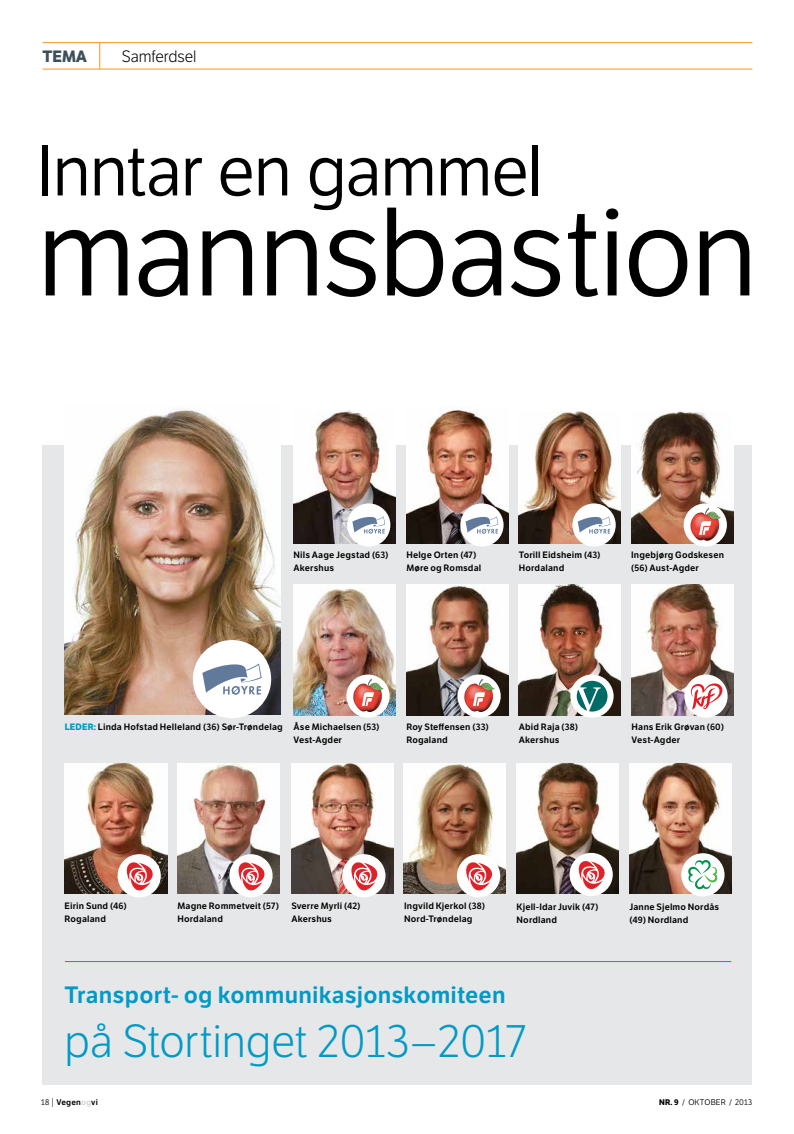
<style>
.page{position:relative;width:794px;height:1134px;background:#fff}
.page>*{position:absolute;margin:0;border:0;box-sizing:border-box;transform-origin:0 0}
.t1{font:122px "LFT Etica";letter-spacing:-.02em;color:#000}
.t2{font:70px "LFT Etica";letter-spacing:-.02em;color:#000}
.t3{font:300 45px "LFT Etica";letter-spacing:-.01em;color:#009ac6}
.t4{font:600 23px "LFT Etica";letter-spacing:.01em;color:#009ac6}
.t5{font:300 16px "LFT Etica";color:#000}
.t6{font:700 16px "LFT Etica";color:#3d505a}
.t7{font:600 9px/13px "LFT Etica";letter-spacing:.015em;color:#000}
.t8{font:8px "LFT Etica";letter-spacing:.025em;color:#000}
.t9{font:600 8px "LFT Etica";letter-spacing:.02em;color:#000}
.s1{font-weight:700;color:#009ac6}
.s2{font-weight:400}
.s3{font-weight:400;font-size:9.6px}
.s4{color:#d1d3d4}
.s5{font-weight:700}
</style>
<div class="page">
<hr style="left:43px;top:69px;width:709px;height:1px;background:#f7941e">
<hr style="left:43px;top:42px;width:709px;height:1px;background:#f7941e">
<svg style="left:99px;top:43px;width:1px;height:26px"></svg>
<div style="left:43px;top:445px;width:709px;height:639px;background:#e6e7e8"></div>
<hr style="left:65px;top:961px;width:666px;height:1px;background:#009ac6">
<img style="left:65px;top:408px;width:216px;height:306px">
<img style="left:294px;top:410px;width:102px;height:134px">
<img style="left:65px;top:763px;width:102px;height:131px">
<img style="left:294px;top:585px;width:102px;height:130px">
<img style="left:517px;top:763px;width:102px;height:131px">
<img style="left:406px;top:409px;width:102px;height:135px">
<img style="left:177px;top:763px;width:103px;height:131px">
<img style="left:406px;top:585px;width:102px;height:130px">
<img style="left:629px;top:763px;width:102px;height:131px">
<img style="left:518px;top:411px;width:102px;height:133px">
<img style="left:291px;top:763px;width:102px;height:131px">
<img style="left:518px;top:585px;width:102px;height:130px">
<img style="left:631px;top:411px;width:102px;height:133px">
<img style="left:404px;top:763px;width:102px;height:131px">
<img style="left:631px;top:585px;width:102px;height:130px">
<div style="left:193px;top:640px;width:78px;height:78px;background:#fff;border-radius:50%"></div>
<svg style="left:202px;top:663px;width:60px;height:32px"></svg>
<div style="left:347px;top:503px;width:43px;height:44px;background:#fff;border-radius:50%"></div>
<svg style="left:352px;top:516px;width:33px;height:18px"></svg>
<div style="left:460px;top:503px;width:43px;height:44px;background:#fff;border-radius:50%"></div>
<svg style="left:465px;top:516px;width:33px;height:18px"></svg>
<div style="left:572px;top:503px;width:44px;height:44px;background:#fff;border-radius:50%"></div>
<svg style="left:578px;top:516px;width:32px;height:18px"></svg>
<div style="left:683px;top:503px;width:44px;height:44px;background:#fff;border-radius:50%"></div>
<img style="left:690px;top:519px;width:29px;height:22px">
<img style="left:717px;top:514px;width:4px;height:5px">
<svg style="left:692px;top:508px;width:25px;height:27px"></svg>
<svg style="left:346px;top:674px;width:44px;height:44px"></svg>
<img style="left:353px;top:690px;width:29px;height:22px">
<svg style="left:355px;top:679px;width:25px;height:27px"></svg>
<div style="left:118px;top:854px;width:43px;height:43px;background:#fff;border-radius:50%"></div>
<svg style="left:123px;top:859px;width:31px;height:33px"></svg>
<div style="left:569px;top:853px;width:44px;height:43px;background:#fff;border-radius:50%"></div>
<svg style="left:574px;top:858px;width:32px;height:32px"></svg>
<div style="left:229px;top:854px;width:43px;height:43px;background:#fff;border-radius:50%"></div>
<svg style="left:234px;top:859px;width:32px;height:33px"></svg>
<div style="left:681px;top:853px;width:43px;height:43px;background:#fff;border-radius:50%"></div>
<svg style="left:682px;top:860px;width:35px;height:31px"></svg>
<div style="left:342px;top:854px;width:43px;height:43px;background:#fff;border-radius:50%"></div>
<svg style="left:347px;top:859px;width:32px;height:33px"></svg>
<div style="left:457px;top:854px;width:43px;height:43px;background:#fff;border-radius:50%"></div>
<svg style="left:462px;top:859px;width:32px;height:33px"></svg>
<svg style="left:457px;top:674px;width:44px;height:44px"></svg>
<img style="left:464px;top:690px;width:29px;height:22px">
<svg style="left:466px;top:679px;width:25px;height:27px"></svg>
<div style="left:570px;top:674px;width:43px;height:44px;background:#fff;border-radius:50%"></div>
<svg style="left:577px;top:681px;width:30px;height:30px"></svg>
<div style="left:684px;top:674px;width:43px;height:44px;background:#fff;border-radius:50%"></div>
<svg style="left:691px;top:683px;width:34px;height:27px"></svg>
<h3 class="t6" style="left:43px;top:46px;width:13px">TEMA</h3>
<h3 class="t5" style="left:122px;top:47px;width:76px">Samferdsel</h3>
<h2 class="t2" style="left:37px;top:130px;width:508px">Inntar en gammel</h2>
<h1 class="t1" style="left:37px;top:182px;width:722px">mannsbastion</h1>
<p class="t7" style="left:293px;top:548px;width:96px">Nils Aage Jegstad (63)<br>Akershus</p>
<p class="t7" style="left:406px;top:548px;width:76px">Helge Orten (47)<br>Møre og Romsdal</p>
<p class="t7" style="left:519px;top:548px;width:83px">Torill Eidsheim (43)<br>Hordaland</p>
<p class="t7" style="left:631px;top:548px;width:94px">Ingebjørg Godskesen (56) Aust-Agder</p>
<p class="t7" style="left:65px;top:721px;width:219px"><span class="s1">LEDER:</span> Linda Hofstad Helleland (36) Sør-Trøndelag</p>
<p class="t7" style="left:293px;top:721px;width:88px">Åse Michaelsen (53)<br>Vest-Agder</p>
<p class="t7" style="left:406px;top:721px;width:84px">Roy Steffensen (33)<br>Rogaland</p>
<p class="t7" style="left:519px;top:721px;width:61px">Abid Raja (38)<br>Akershus</p>
<p class="t7" style="left:631px;top:721px;width:94px">Hans Erik Grøvan (60)<br>Vest-Agder</p>
<p class="t7" style="left:291px;top:900px;width:71px">Sverre Myrli (42)<br>Akershus</p>
<p class="t7" style="left:404px;top:900px;width:82px">Ingvild Kjerkol (38)<br>Nord-Trøndelag</p>
<p class="t7" style="left:177px;top:900px;width:103px">Magne Rommetveit (57)<br>Hordaland</p>
<p class="t7" style="left:629px;top:900px;width:91px">Janne Sjelmo Nordås (49) Nordland</p>
<p class="t7" style="left:65px;top:900px;width:64px">Eirin Sund (46)<br>Rogaland</p>
<p class="t7" style="left:516px;top:900px;width:83px">Kjell-Idar Juvik (47)<br>Nordland</p>
<h3 class="t4" style="left:65px;top:981px;width:442px">Transport- og kommunikasjonskomiteen</h3>
<h3 class="t3" style="left:65px;top:1015px;width:463px">på Stortinget 2013–2017</h3>
<p class="t9" style="left:41px;top:1097px;width:58px"><span class="s2">18</span> <span class="s3">|</span> Vegen<span class="s4">og</span>vi</p>
<p class="t8" style="left:659px;top:1097px;width:95px"><span class="s5">NR. 9</span> / oktober / 2013</p>
</div>
